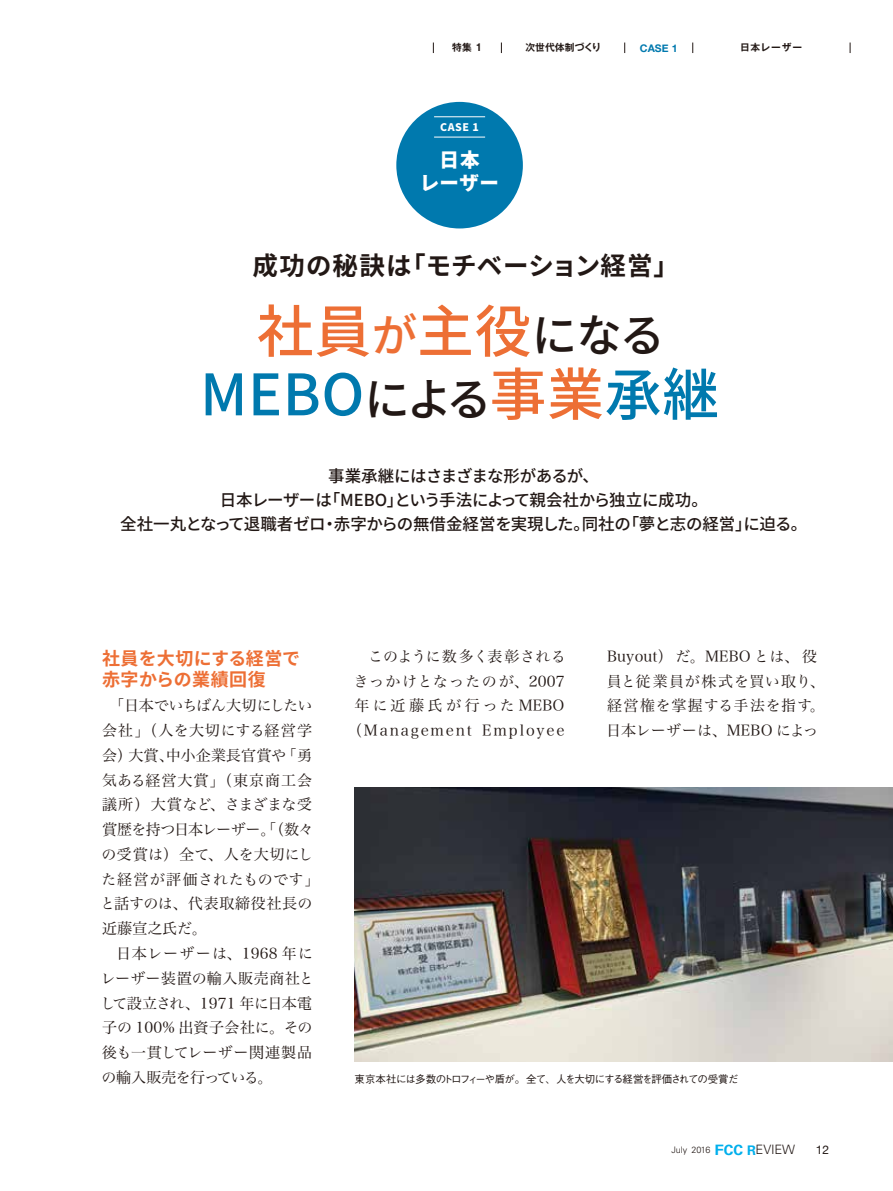
<style>
.page{position:relative;width:893px;height:1191px;background:#fff}
.page>*{position:absolute;margin:0;border:0;box-sizing:border-box;transform-origin:0 0}
.t1{font:500 57px/63px "Noto Sans CJ Kjp";letter-spacing:.01em;color:#ed6f35;text-align:center}
.t2{font:700 25.5px "Noto Sans CJ Kjp";letter-spacing:.03em;color:#221815}
.t3{font:900 19.5px/22.5px "Noto Sans CJ Kjp";letter-spacing:.02em;color:#fff;text-align:center}
.t4{font:700 18px/21px "Noto Sans CJ Kjp";letter-spacing:.025em;color:#ed6f35}
.t5{font:500 16.5px/24px "Noto Sans CJ Kjp";letter-spacing:-.02em;color:#221815;text-align:center}
.t6{font:15px/24.8px "Hira Min Pro W3";letter-spacing:.01em;color:#221815}
.t7{font:15px/24.8px "Hira Min Pro W3";letter-spacing:.125em;color:#221815;text-align:right}
.t8{font:12px "Helvetica Neue";color:#221815}
.t9{font:500 10.5px "Gothic BBB Pro";letter-spacing:-.1em;color:#221815}
.t10{font:900 10.5px "Noto Sans CJ Kjp";color:#fff}
.t11{font:700 10.5px "Helvetica Neue";color:#0079ae}
.t12{font:700 9.75px "Gothic MB101 Pro De";letter-spacing:.01em;color:#221815}
.t13{font:300 9px "Univers";letter-spacing:-.01em;color:#221815}
.s1{font-size:45.6px}
.s2{font-size:45.6px;color:#221815}
.s3{color:#0079ae}
.s4{font-weight:700;font-stretch:expanded;font-size:14.4px;color:#00afec}
.s5{font-weight:700;font-size:14.4px;color:#00afec}
.s6{font-weight:700;font-size:13.2px;color:#00afec}
.s7{font-size:12.9px}
</style>
<div class="page">
<div style="left:396px;top:102px;width:127px;height:126px;background:#0079ae;border-radius:50%"></div>
<hr style="left:434px;top:116px;width:51px;height:1px;background:#fff">
<hr style="left:434px;top:137px;width:51px;height:1px;background:#fff">
<img style="left:355px;top:787px;width:538px;height:274px">
<p class="t12" style="left:452px;top:40px;width:32px">特集 1</p>
<p class="t12" style="left:525px;top:40px;width:77px">次世代体制づくり</p>
<p class="t11" style="left:640px;top:41px;width:39px">CASE 1</p>
<p class="t12" style="left:740px;top:40px;width:63px">日本レーザー</p>
<p class="t10" style="left:440px;top:121px;width:40px">CASE 1</p>
<h3 class="t3" style="left:420px;top:149px;width:80px">日本<br>レーザー</h3>
<h2 class="t2" style="left:253px;top:251px;width:428px">成功の秘訣は「モチベーション経営」</h2>
<h1 class="t1" style="left:200px;top:301px;width:521px">社員<span class="s1">が</span>主役<span class="s2">になる<br></span><span class="s3">MEBO</span><span class="s2">による</span>事業<span class="s3">承継</span></h1>
<p class="t5" style="left:120px;top:464px;width:689px">事業承継にはさまざまな形があるが、<br>日本レーザーは「MEBO」という手法によって親会社から独立に成功。<br>全社一丸となって退職者ゼロ・赤字からの無借金経営を実現した。同社の「夢と志の経営」に迫る。</p>
<p class="t4" style="left:102px;top:648px;width:200px">社員を大切にする経営で赤字からの業績回復</p>
<p class="t6" style="left:100px;top:692px;width:221px;text-indent:9px">「日本でいちばん大切にしたい会社」（人を大切にする経営学会）大賞、中小企業長官賞や「勇気ある経営大賞」（東京商工会議所）大賞など、さまざまな受賞歴を持つ日本レーザー。「（数々の受賞は）全て、人を大切にした経営が評価されたものです」と話すのは、代表取締役社長の近藤宣之氏だ。</p>
<p class="t6" style="left:100px;top:939px;width:215px;text-align:justify;text-indent:16px">日本レーザーは、1968 年にレーザー装置の輸入販売商社として設立され、1971 年に日本電子の 100% 出資子会社に。その後も一貫してレーザー関連製品の輸入販売を行っている。</p>
<p class="t7" style="left:347px;top:642px;width:220px">このように数多く表彰される<br>きっかけとなったのが、2007年に近藤氏が行ったMEBO（Management Employee</p>
<p class="t6" style="left:606px;top:642px;width:220px">Buyout）だ。MEBO とは、役員と従業員が株式を買い取り、経営権を掌握する手法を指す。日本レーザーは、MEBO によっ</p>
<p class="t9" style="left:355px;top:1071px;width:385px">東京本社には多数のトロフィーや盾が。全て、人を大切にする経営を評価されての受賞だ</p>
<p class="t13" style="left:671px;top:1144px;width:125px">July 2016 <span class="s4">F</span><span class="s5">CC</span> <span class="s6">R</span><span class="s7">EVIEW</span></p>
<p class="t8" style="left:816px;top:1142px;width:15px">12</p>
</div>
